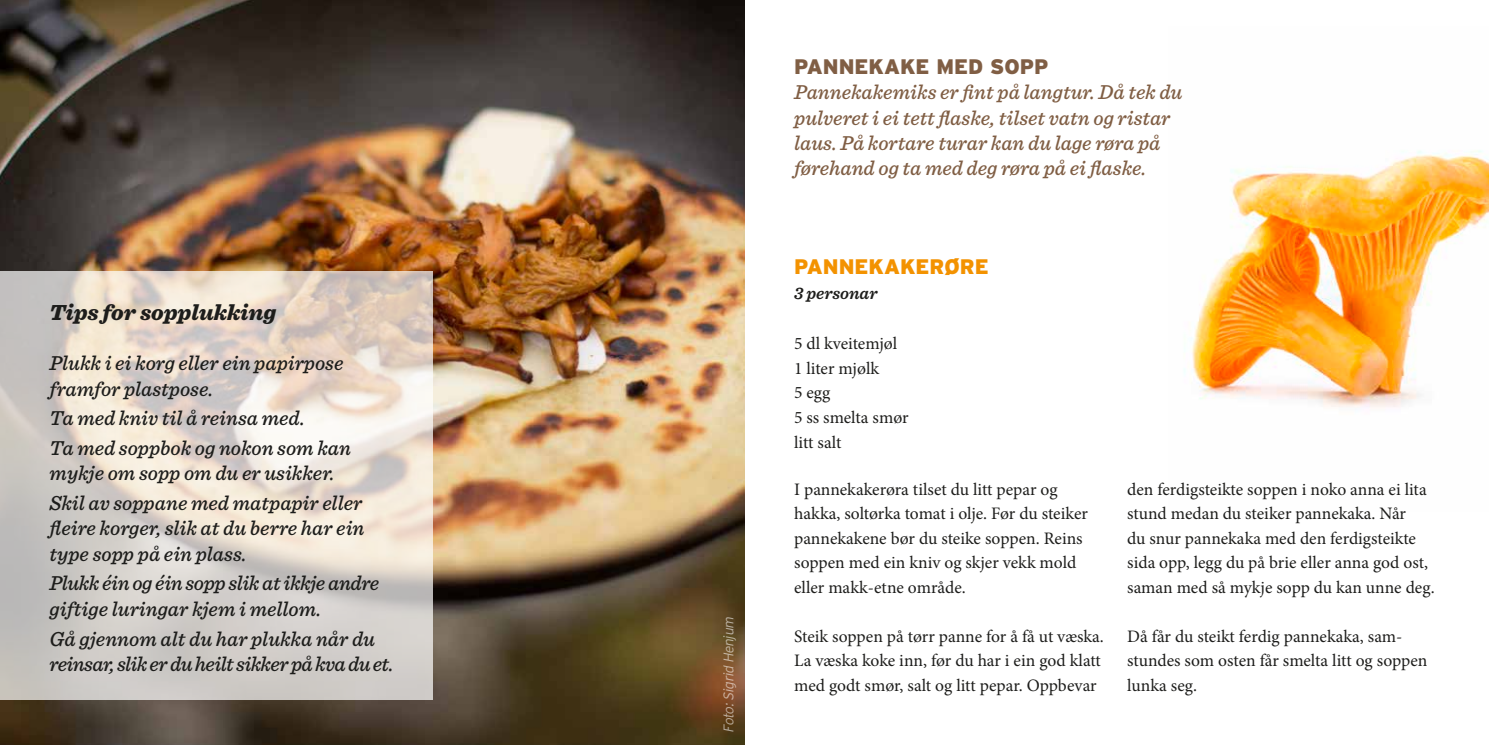
<style>
.page{position:relative;width:1489px;height:745px;background:#fff}
.page>*{position:absolute;margin:0;border:0;box-sizing:border-box;transform-origin:0 0}
.t1{font:italic 900 22.75px "Sentinel";color:#1d1d1b}
.t2{font:italic 500 21px/25.2px "Sentinel";color:#1d1d1b}
.t3{font:italic 500 21px/25.2px "Sentinel";color:#805e44}
.t4{font:italic 500 21px/25.2px "Sentinel";letter-spacing:-.03em;color:#1d1d1b}
.t5{font:italic 500 21px/25.2px "Sentinel";letter-spacing:-.02em;color:#1d1d1b}
.t6{font:900 21px "Interstate RES";color:#805e44}
.t7{font:900 21px "Interstate RES";color:#f39200}
.t8{font:17.5px/24.5px "Minion Pro";color:#1d1d1b}
.t9{font:italic 600 17.5px "Sentinel";color:#1d1d1b}
.t10{font:italic 300 14px "Interstate RES";color:#fff}
</style>
<div class="page">
<img style="left:1184px;top:150px;width:304px;height:258px">
<img style="left:0;top:0;width:744px;height:744px">
<svg style="left:0;top:271px;width:433px;height:428px;background:#dcd3cb"></svg>
<h1 class="t1" style="left:50px;top:294px;width:228px">Tips for sopplukking</h1>
<p class="t2" style="left:50px;top:349px;width:295px">Plukk i ei korg eller ein papirpose framfor plastpose.</p>
<p class="t2" style="left:50px;top:402px;width:303px;line-height:29.8px">Ta med kniv til å reinsa med.<br>Ta med soppbok og nokon som kan</p>
<p class="t2" style="left:50px;top:457px;width:314px;line-height:29.8px">mykje om sopp om du er usikker.<br>Skil av soppane med matpapir eller</p>
<p class="t2" style="left:50px;top:514px;width:316px">fleire korger, slik at du berre har ein type sopp på ein plass.</p>
<p class="t5" style="left:50px;top:569px;width:331px">Plukk éin og éin sopp slik at ikkje andre giftige luringar kjem i mellom.</p>
<p class="t4" style="left:50px;top:624px;width:345px">Gå gjennom alt du har plukka når du reinsar, slik er du heilt sikker på kva du et.</p>
<p class="t10" style="left:720px;top:732px;width:117px;rotate:-90deg">Foto: Sigrid Henjum</p>
<p class="t6" style="left:794px;top:53px;width:256px">PANNEKAKE MED SOPP</p>
<p class="t3" style="left:794px;top:78px;width:390px">Pannekakemiks er fint på langtur. Då tek du pulveret i ei tett flaske, tilset vatn og ristar laus. På kortare turar kan du lage røra på førehand og ta med deg røra på ei flaske.</p>
<p class="t7" style="left:794px;top:253px;width:196px">PANNEKAKERØRE</p>
<p class="t9" style="left:794px;top:280px;width:85px">3 personar</p>
<p class="t8" style="left:794px;top:331px;width:116px">5 dl kveitemjøl<br>1 liter mjølk<br>5 egg<br>5 ss smelta smør litt salt</p>
<p class="t8" style="left:794px;top:476px;width:295px">I pannekakerøra tilset du litt pepar og hakka, soltørka tomat i olje. Før du steiker pannekakene bør du steike soppen. Reins soppen med ein kniv og skjer vekk mold eller makk-etne område.</p>
<p class="t8" style="left:794px;top:623px;width:311px">Steik soppen på tørr panne for å få ut væska.<br>La væska koke inn, før du har i ein god klatt med godt smør, salt og litt pepar. Oppbevar</p>
<p class="t8" style="left:1127px;top:476px;width:309px">den ferdigsteikte soppen i noko anna ei lita stund medan du steiker pannekaka. Når<br>du snur pannekaka med den ferdigsteikte sida opp, legg du på brie eller anna god ost, saman med så mykje sopp du kan unne deg.</p>
<p class="t8" style="left:1127px;top:623px;width:302px">Då får du steikt ferdig pannekaka, sam&shy;stundes som osten får smelta litt og soppen lunka seg.</p>
</div>
